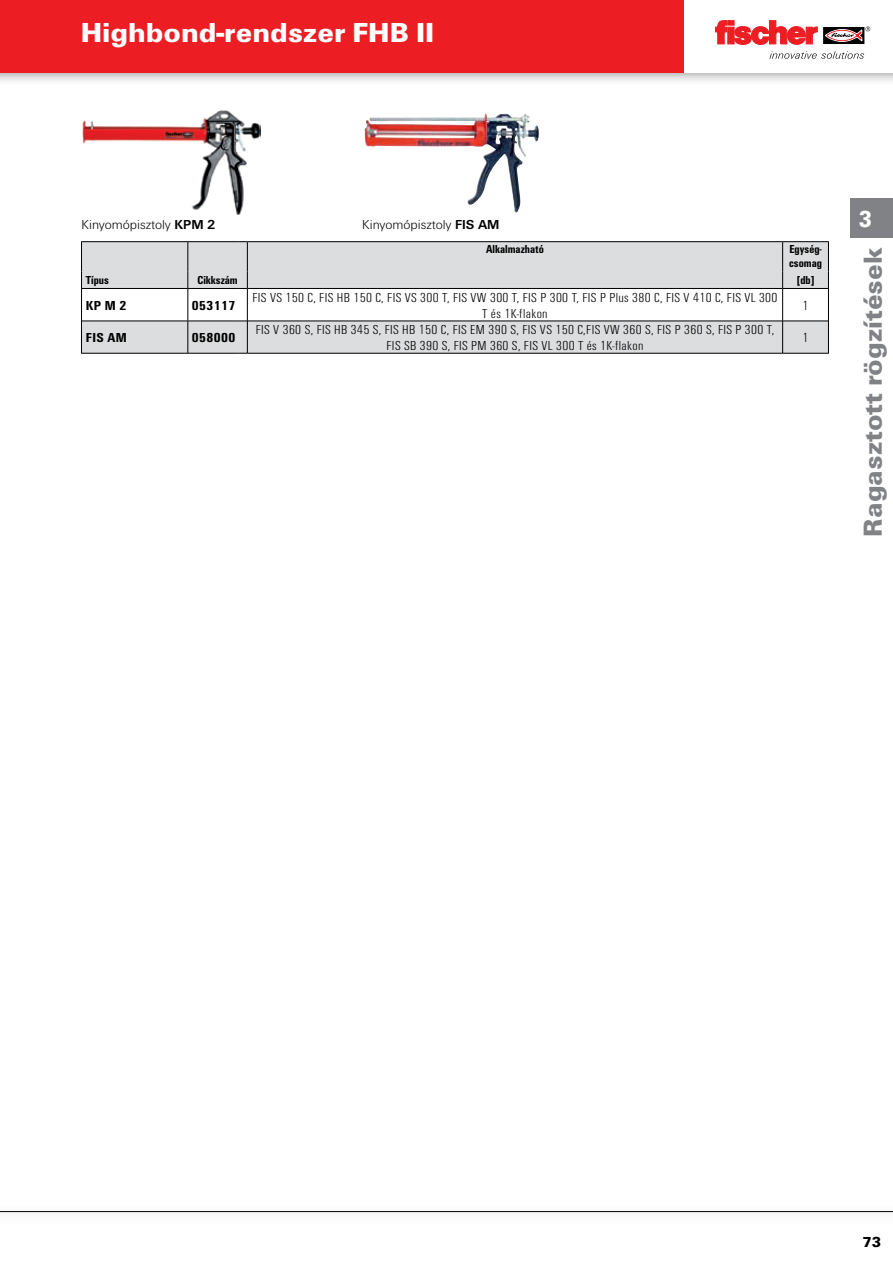
<style>
.page{position:relative;width:893px;height:1263px;background:#fff}
.page>*{position:absolute;margin:0;border:0;box-sizing:border-box;transform-origin:0 0}
.t1{font:900 28.5px "Fi We";color:#fff}
.t2{font:900 27px "Fi We";color:#808285}
.t3{font:900 24px "Fi We";color:#fff;scale:.88 1}
.t4{font:900 15px "Fi We";color:#000}
.t5{font:300 condensed 13.5px/16.2px "Fi We";letter-spacing:.025em;color:#000;text-align:center;scale:1.1 1}
.t6{font:300 13.5px "Fi We";color:#000}
.t7{font:700 condensed 13.5px "Fi We";letter-spacing:.025em;color:#000;scale:1.1 1}
.t8{font:700 condensed 12px/14.4px "Fi We";color:#000}
.s1{font-weight:700}
</style>
<div class="page">
<div style="left:0;top:0;width:893px;height:86px;background:#000;opacity:.4"></div>
<div style="left:0;top:0;width:893px;height:72px;background:#ed1d24"></div>
<hr style="left:0;top:1211px;width:893px;height:1px;background:#000">
<div style="left:850px;top:198px;width:43px;height:40px;background:#808285"></div>
<div style="left:685px;top:0;width:208px;height:72px;background:#fff"></div>
<svg style="left:823px;top:27px;width:41px;height:17px"></svg>
<svg style="left:715px;top:21px;width:102px;height:24px"></svg>
<svg style="left:825px;top:26px;width:45px;height:15px"></svg>
<svg style="left:769px;top:51px;width:95px;height:8px"></svg>
<svg style="left:81px;top:241px;width:748px;height:113px"></svg>
<hr style="left:828px;top:289px;width:1px;height:32px;background:#000">
<hr style="left:828px;top:321px;width:1px;height:32px;background:#000">
<img style="left:82px;top:110px;width:178px;height:105px">
<img style="left:365px;top:114px;width:174px;height:99px">
<h1 class="t1" style="left:81px;top:16px;width:355px">Highbond-rendszer FHB II</h1>
<p class="t6" style="left:82px;top:217px;width:135px">Kinyomópisztoly <span class="s1">KPM 2</span></p>
<p class="t6" style="left:362px;top:217px;width:139px">Kinyomópisztoly <span class="s1">FIS AM</span></p>
<p class="t8" style="left:486px;top:242px;width:59px">Alkalmazható</p>
<p class="t8" style="left:789px;top:242px;width:34px">Egység&shy;csomag</p>
<p class="t8" style="left:86px;top:273px;width:25px">Típus</p>
<p class="t8" style="left:197px;top:273px;width:42px">Cikkszám</p>
<p class="t8" style="left:797px;top:273px;width:19px">[db]</p>
<p class="t7" style="left:86px;top:298px;width:38px">KP M 2</p>
<p class="t7" style="left:192px;top:298px;width:41px">053117</p>
<p class="t5" style="left:252px;top:289px;width:479px">FIS VS 150 C, FIS HB 150 C, FIS VS 300 T, FIS VW 300 T, FIS P 300 T, FIS P Plus 380 C, FIS V 410 C, FIS VL 300<br>T és 1K-flakon</p>
<p class="t5" style="left:803px;top:298px;width:7px">1</p>
<p class="t7" style="left:86px;top:330px;width:39px">FIS AM</p>
<p class="t7" style="left:192px;top:330px;width:41px">058000</p>
<p class="t5" style="left:256px;top:322px;width:473px">FIS V 360 S, FIS HB 345 S, FIS HB 150 C, FIS EM 390 S, FIS VS 150 C,FIS VW 360 S, FIS P 360 S, FIS P 300 T,<br>FIS SB 390 S, FIS PM 360 S, FIS VL 300 T és 1K-flakon</p>
<p class="t5" style="left:803px;top:330px;width:7px">1</p>
<h3 class="t3" style="left:859px;top:206px;width:16px">3</h3>
<h2 class="t2" style="left:857px;top:536px;width:291px;rotate:-90deg">Ragasztott rögzítések</h2>
<p class="t4" style="left:862px;top:1234px;width:20px">73</p>
</div>
